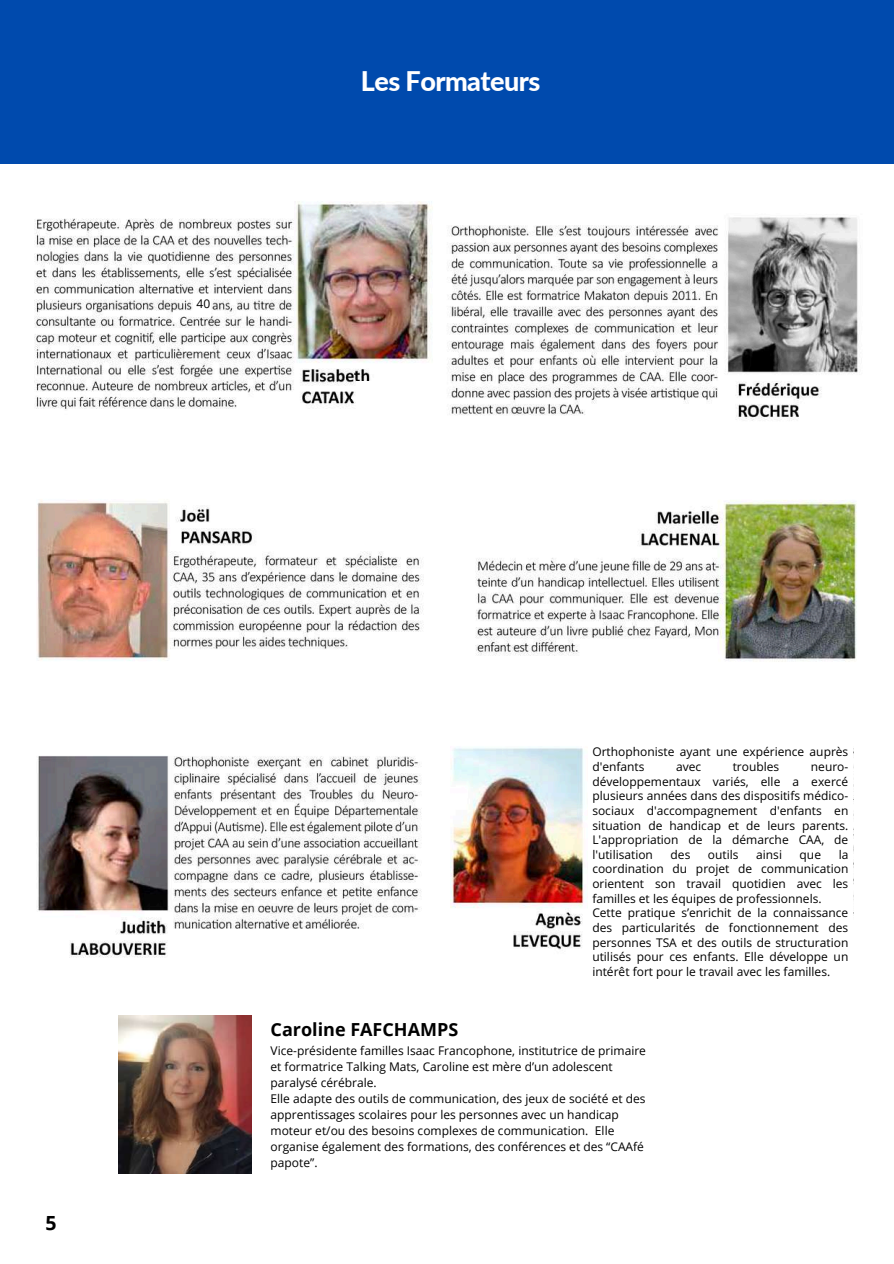
<style>
.page{position:relative;width:894px;height:1264px;background:#fff}
.page>*{position:absolute;margin:0;border:0;box-sizing:border-box;transform-origin:0 0}
.t1{font:800 27px "Lato";letter-spacing:-.02em;color:#fff}
.t2{font:700 19.5px "Open Sans";color:#000}
.t3{font:700 18px "Open Sans";color:#000}
.t4{font:12px/14.7px "Open Sans Hebrew";color:#000}
.t5{font:12px/16px "Open Sans";color:#000}
</style>
<div class="page">
<img style="left:37px;top:500px;width:387px;height:161px">
<img style="left:37px;top:756px;width:385px;height:202px">
<img style="left:475px;top:500px;width:382px;height:162px">
<img style="left:450px;top:747px;width:404px;height:203px">
<img style="left:34px;top:201px;width:399px;height:208px">
<div style="left:356px;top:382px;width:53px;height:39px;background:#fff"></div>
<svg style="left:350px;top:381px;width:42px;height:28px"></svg>
<img style="left:447px;top:217px;width:411px;height:204px">
<div style="left:0;top:0;width:893px;height:164px;background:#004aad"></div>
<div style="left:193px;top:300px;width:17px;height:17px;background:#fff"></div>
<div style="left:587px;top:739px;width:265px;height:262px;background:#fff"></div>
<img style="left:119px;top:1015px;width:133px;height:158px">
<p class="t5" style="left:196px;top:295px;width:15px">40</p>
<h1 class="t1" style="left:361px;top:65px;width:181px">Les Formateurs</h1>
<h2 class="t2" style="left:45px;top:1209px;width:13px">5</h2>
<p class="t4" style="left:592px;top:744px;width:257px">Orthophoniste ayant une expérience auprès d'enfants</p>
<p class="t4" style="left:676px;top:759px;width:27px">avec</p>
<p class="t4" style="left:732px;top:759px;width:48px">troubles</p>
<p class="t4" style="left:592px;top:759px;width:257px;text-align:justify;text-indent:218px">neuro&shy;développementaux variés, elle a exercé plusieurs années dans des dispositifs médico&shy;sociaux d'accompagnement d'enfants en situation de handicap et de leurs parents.<br>L'appropriation de la démarche CAA, de l'utilisation</p>
<p class="t4" style="left:592px;top:846px;width:257px;text-indent:246px">la coordination du projet de communication orientent son travail quotidien avec les familles et les équipes de professionnels.<br>Cette pratique s’enrichit de la connaissance des particularités de fonctionnement des personnes TSA et des outils de structuration utilisés pour ces enfants. Elle développe un intérêt fort pour le travail avec les familles.</p>
<p class="t4" style="left:670px;top:846px;width:21px">des</p>
<p class="t4" style="left:707px;top:846px;width:32px">outils</p>
<p class="t4" style="left:756px;top:846px;width:27px">ainsi</p>
<p class="t4" style="left:799px;top:846px;width:23px">que</p>
<h3 class="t3" style="left:270px;top:1017px;width:189px">Caroline FAFCHAMPS</h3>
<p class="t5" style="left:270px;top:1042px;width:377px">Vice-présidente familles Isaac Francophone, institutrice de primaire et formatrice Talking Mats, Caroline est mère d’un adolescent paralysé cérébrale.<br>Elle adapte des outils de communication, des jeux de société et des apprentissages scolaires pour les personnes avec un handicap moteur et/ou des besoins complexes de communication. Elle organise également des formations, des conférences et des “CAAfé papote”.</p>
</div>
